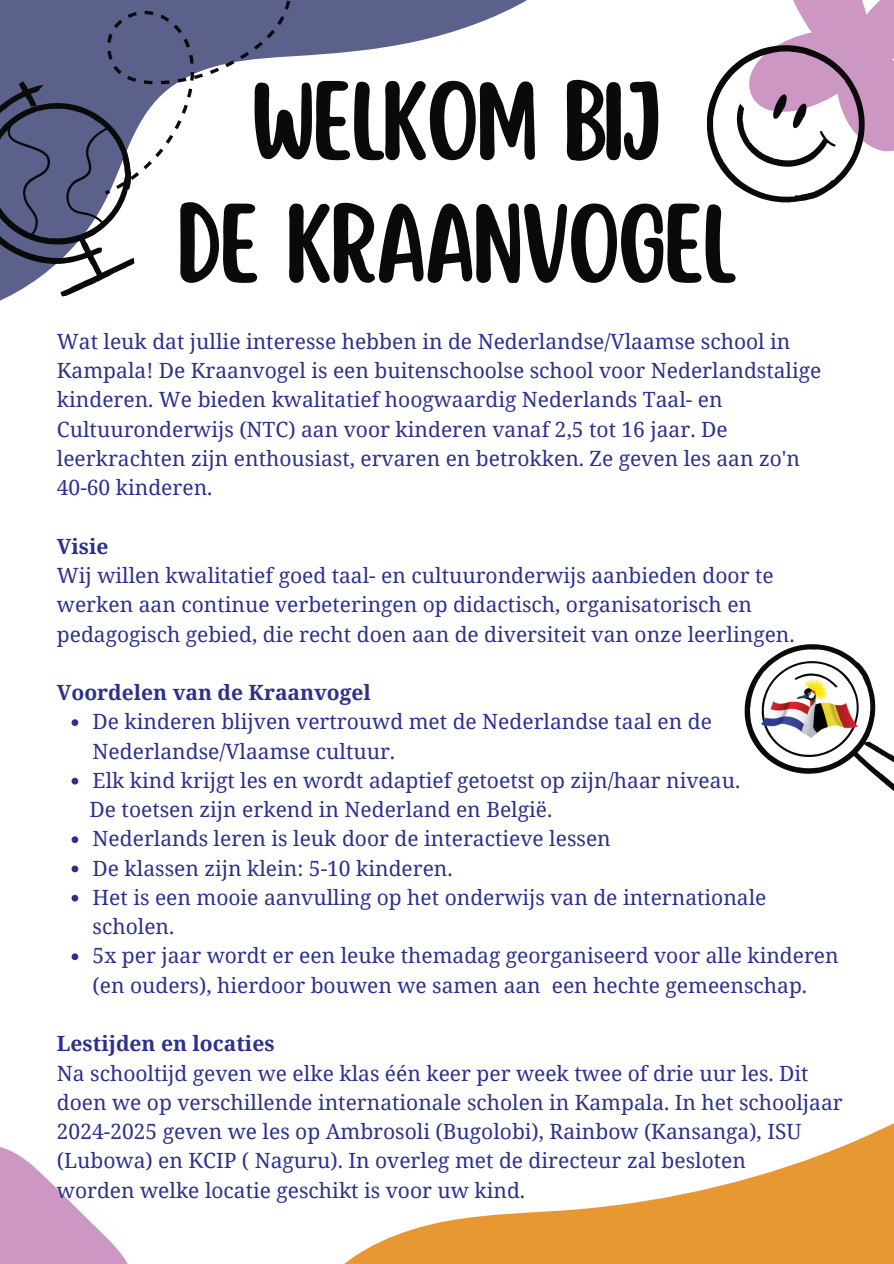
<style>
.page{position:relative;width:894px;height:1264px;background:#fff}
.page>*{position:absolute;margin:0;border:0;box-sizing:border-box;transform-origin:0 0}
.t1{font:99px/122.7px "Scripter";letter-spacing:-.04em;color:#0a0a0a;text-align:center}
.t2{font:21px/29.2px "Noto Serif";color:#2c318d}
.t3{font:700 21px "Noto Serif";color:#2c318d}
</style>
<div class="page">
<svg style="left:317px;top:0;width:210px;height:55px;fill:#5c618c"></svg>
<svg style="left:706px;top:0;width:187px;height:203px"></svg>
<svg style="left:0;top:1147px;width:127px;height:116px"></svg>
<svg style="left:345px;top:1124px;width:548px;height:139px"></svg>
<svg style="left:744px;top:687px;width:149px;height:104px"></svg>
<svg style="left:0;top:0;width:317px;height:301px"></svg>
<svg style="left:71px;top:719px;width:7px;height:7px"></svg>
<svg style="left:71px;top:777px;width:7px;height:7px"></svg>
<svg style="left:71px;top:836px;width:7px;height:7px"></svg>
<svg style="left:71px;top:865px;width:7px;height:7px"></svg>
<svg style="left:71px;top:894px;width:7px;height:7px"></svg>
<svg style="left:71px;top:953px;width:7px;height:7px"></svg>
<img style="left:748px;top:644px;width:124px;height:121px">
<p class="t1" style="left:176px;top:64px;width:561px">WELKOM BIJ<br>DE KRAANVOGEL</p>
<p class="t2" style="left:57px;top:326px;width:765px">Wat leuk dat jullie interesse hebben in de Nederlandse/Vlaamse school in Kampala! De Kraanvogel is een buitenschoolse school voor Nederlandstalige kinderen. We bieden kwalitatief hoogwaardig Nederlands Taal- en Cultuuronderwijs (NTC) aan voor kinderen vanaf 2,5 tot 16 jaar. De leerkrachten zijn enthousiast, ervaren en betrokken. Ze geven les aan zo'n</p>
<p class="t2" style="left:57px;top:472px;width:157px">40-60 kinderen.</p>
<p class="t3" style="left:57px;top:531px;width:53px">Visie</p>
<p class="t2" style="left:57px;top:560px;width:739px">Wij willen kwalitatief goed taal- en cultuuronderwijs aanbieden door te werken aan continue verbeteringen op didactisch, organisatorisch en pedagogisch gebied, die recht doen aan de diversiteit van onze leerlingen.</p>
<h1 class="t3" style="left:57px;top:677px;width:315px">Voordelen van de Kraanvogel</h1>
<p class="t2" style="left:93px;top:706px;width:620px">De kinderen blijven vertrouwd met de Nederlandse taal en de<br>Nederlandse/Vlaamse cultuur.</p>
<p class="t2" style="left:93px;top:765px;width:649px">Elk kind krijgt les en wordt adaptief getoetst op zijn/haar niveau.</p>
<p class="t2" style="left:90px;top:794px;width:464px">De toetsen zijn erkend in Nederland en België.</p>
<p class="t2" style="left:93px;top:823px;width:519px">Nederlands leren is leuk door de interactieve lessen</p>
<h2 class="t2" style="left:93px;top:852px;width:361px">De klassen zijn klein: 5-10 kinderen.</h2>
<p class="t2" style="left:93px;top:882px;width:675px">Het is een mooie aanvulling op het onderwijs van de internationale scholen.</p>
<p class="t2" style="left:93px;top:940px;width:747px">5x per jaar wordt er een leuke themadag georganiseerd voor alle kinderen (en ouders), hierdoor bouwen we samen aan een hechte gemeenschap.</p>
<p class="t3" style="left:57px;top:1028px;width:219px">Lestijden en locaties</p>
<p class="t2" style="left:57px;top:1057px;width:787px">Na schooltijd geven we elke klas één keer per week twee of drie uur les. Dit doen we op verschillende internationale scholen in Kampala. In het schooljaar 2024-2025 geven we les op Ambrosoli (Bugolobi), Rainbow (Kansanga), ISU (Lubowa) en KCIP ( Naguru). In overleg met de directeur zal besloten</p>
<p class="t2" style="left:57px;top:1174px;width:469px">worden welke locatie geschikt is voor uw kind.</p>
</div>
